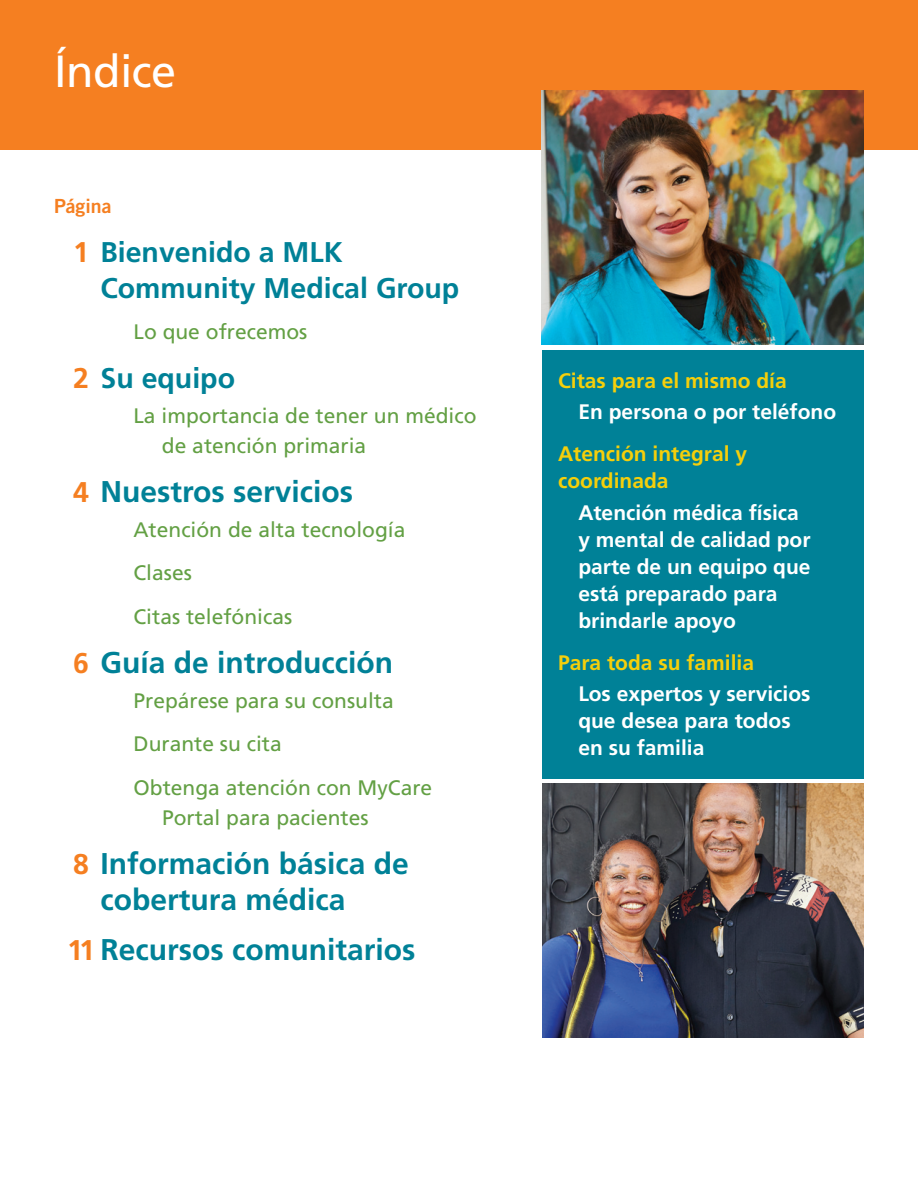
<style>
.page{position:relative;width:918px;height:1188px;background:#fff}
.page>*{position:absolute;margin:0;border:0;box-sizing:border-box;transform-origin:0 0}
.t1{font:45px "Frutiger";letter-spacing:-.015em;color:#fff}
.t2{font:700 30px/36px "Frutiger";color:#008197}
.t3{font:700 28.5px/36px "Frutiger";color:#008197}
.t4{font:21px/43.5px "Frutiger";color:#63a044}
.t5{font:700 21px/27px "Frutiger";color:#fff}
.t6{font:700 21px/27px "Frutiger";color:#f5cf0b}
.t7{font:19.5px "Trade Gothic LT Std Bd 2";color:#f57f21}
.s1{color:#f57f21}
.s2{font-size:28.5px;color:#f57f21}
</style>
<div class="page">
<div style="left:0;top:0;width:918px;height:149px;background:#f57f21"></div>
<div style="left:542px;top:350px;width:321px;height:428px;background:#008197"></div>
<img style="left:542px;top:784px;width:321px;height:254px">
<img style="left:542px;top:91px;width:322px;height:254px">
<h1 class="t1" style="left:54px;top:45px;width:124px">Índice</h1>
<p class="t7" style="left:54px;top:194px;width:59px">Página</p>
<h3 class="t3" style="left:100px;top:234px;width:360px;text-indent:-27px"><span class="s1">1</span> Bienvenido a MLK<br>Community Medical Group</h3>
<p class="t4" style="left:134px;top:310px;width:175px">Lo que ofrecemos</p>
<h3 class="t3" style="left:73px;top:360px;width:164px"><span class="s1">2</span> Su equipo</h3>
<p class="t4" style="left:162px;top:400px;width:316px;line-height:30px;text-indent:-28px">La importancia de tener un médico de atención primaria</p>
<h2 class="t2" style="left:73px;top:474px;width:282px"><span class="s2">4</span> Nuestros servicios</h2>
<p class="t4" style="left:134px;top:508px;width:273px">Atención de alta tecnología<br>Clases<br>Citas telefónicas</p>
<h2 class="t2" style="left:73px;top:645px;width:322px"><span class="s2">6</span> Guía de introducción</h2>
<p class="t4" style="left:134px;top:679px;width:300px">Prepárese para su consulta<br>Durante su cita<br>Obtenga atención con MyCare</p>
<p class="t4" style="left:162px;top:796px;width:208px">Portal para pacientes</p>
<h2 class="t2" style="left:101px;top:846px;width:310px;text-indent:-27px"><span class="s2">8</span> Información básica de cobertura médica</h2>
<h2 class="t2" style="left:67px;top:931px;width:350px"><span class="s2">11</span> Recursos comunitarios</h2>
<p class="t6" style="left:558px;top:367px;width:230px">Citas para el mismo día</p>
<p class="t5" style="left:578px;top:398px;width:259px">En persona o por teléfono</p>
<p class="t6" style="left:558px;top:440px;width:191px">Atención integral y coordinada</p>
<p class="t5" style="left:578px;top:499px;width:234px">Atención médica física y mental de calidad por parte de un equipo que está preparado para brindarle apoyo</p>
<p class="t6" style="left:558px;top:649px;width:198px">Para toda su familia</p>
<p class="t5" style="left:578px;top:680px;width:234px">Los expertos y servicios que desea para todos en su familia</p>
</div>
